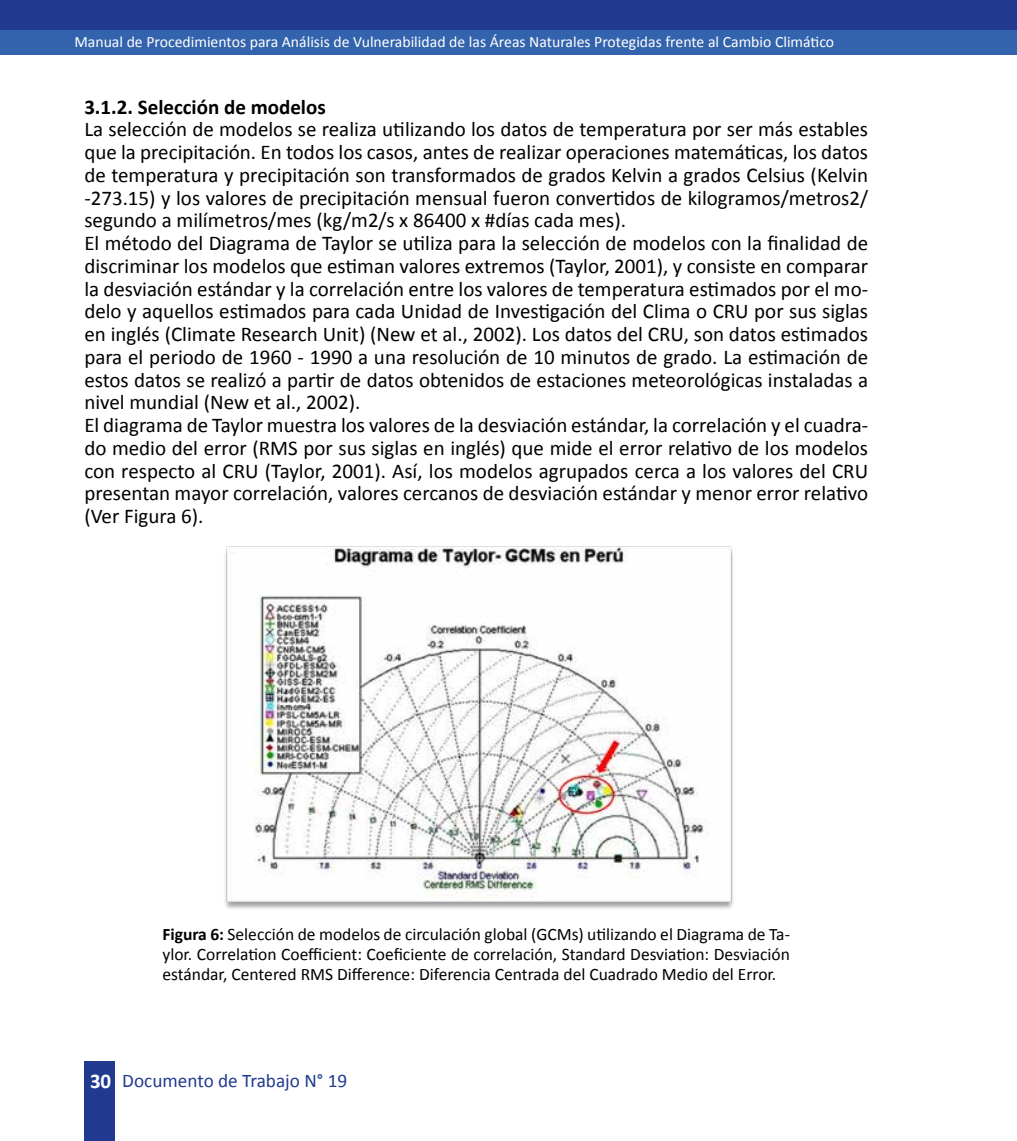
<style>
.page{position:relative;width:1017px;height:1141px;background:#fff}
.page>*{position:absolute;margin:0;border:0;box-sizing:border-box;transform-origin:0 0}
.t1{font:21px/22.8px "Calibri";color:#000}
.t2{font:700 21px "Calibri";color:#000}
.t3{font:19.25px "Calibri";color:#213a8f}
.t4{font:17.5px/20.1px "Calibri";color:#000;text-align:justify}
.t5{font:15.75px "Calibri";color:#fff}
.s1{font-weight:700}
.s2{font-weight:700;font-size:21px;color:#fff}
</style>
<div class="page">
<div style="left:84px;top:1062px;width:31px;height:79px;background:#213a8f"></div>
<div style="left:0;top:0;width:1017px;height:55px;background:#213a8f"></div>
<div style="left:0;top:30px;width:1017px;height:25px;background:#3363ac"></div>
<img style="left:225px;top:546px;width:508px;height:363px">
<p class="t5" style="left:74px;top:32px;width:761px">Manual de Procedimientos para Análisis de Vulnerabilidad de las Áreas Naturales Protegidas frente al Cambio Climático</p>
<p class="t2" style="left:84px;top:92px;width:243px">3.1.2. Selección de modelos</p>
<p class="t1" style="left:84px;top:117px;width:785px">La selección de modelos se realiza utilizando los datos de temperatura por ser más estables que la precipitación. En todos los casos, antes de realizar operaciones matemáticas, los datos de temperatura y precipitación son transformados de grados Kelvin a grados Celsius (Kelvin -273.15) y los valores de precipitación mensual fueron convertidos de kilogramos/metros2/ segundo a milímetros/mes (kg/m2/s x 86400 x #días cada mes).<br>El método del Diagrama de Taylor se utiliza para la selección de modelos con la finalidad de discriminar los modelos que estiman valores extremos (Taylor, 2001), y consiste en comparar la desviación estándar y la correlación entre los valores de temperatura estimados por el mo&shy;delo y aquellos estimados para cada Unidad de Investigación del Clima o CRU por sus siglas en inglés (Climate Research Unit) (New et al., 2002). Los datos del CRU, son datos estimados para el periodo de 1960 - 1990 a una resolución de 10 minutos de grado. La estimación de estos datos se realizó a partir de datos obtenidos de estaciones meteorológicas instaladas a nivel mundial (New et al., 2002).<br>El diagrama de Taylor muestra los valores de la desviación estándar, la correlación y el cuadra&shy;do medio del error (RMS por sus siglas en inglés) que mide el error relativo de los modelos con respecto al CRU (Taylor, 2001). Así, los modelos agrupados cerca a los valores del CRU presentan mayor correlación, valores cercanos de desviación estándar y menor error relativo (Ver Figura 6).</p>
<p class="t4" style="left:162px;top:923px;width:629px"><span class="s1">Figura 6:</span> Selección de modelos de circulación global (GCMs) utilizando el Diagrama de Ta&shy;ylor. Correlation Coefficient: Coeficiente de correlación, Standard Desviation: Desviación estándar, Centered RMS Difference: Diferencia Centrada del Cuadrado Medio del Error.</p>
<p class="t3" style="left:90px;top:1069px;width:259px"><span class="s2">30</span> Documento de Trabajo N° 19</p>
</div>
